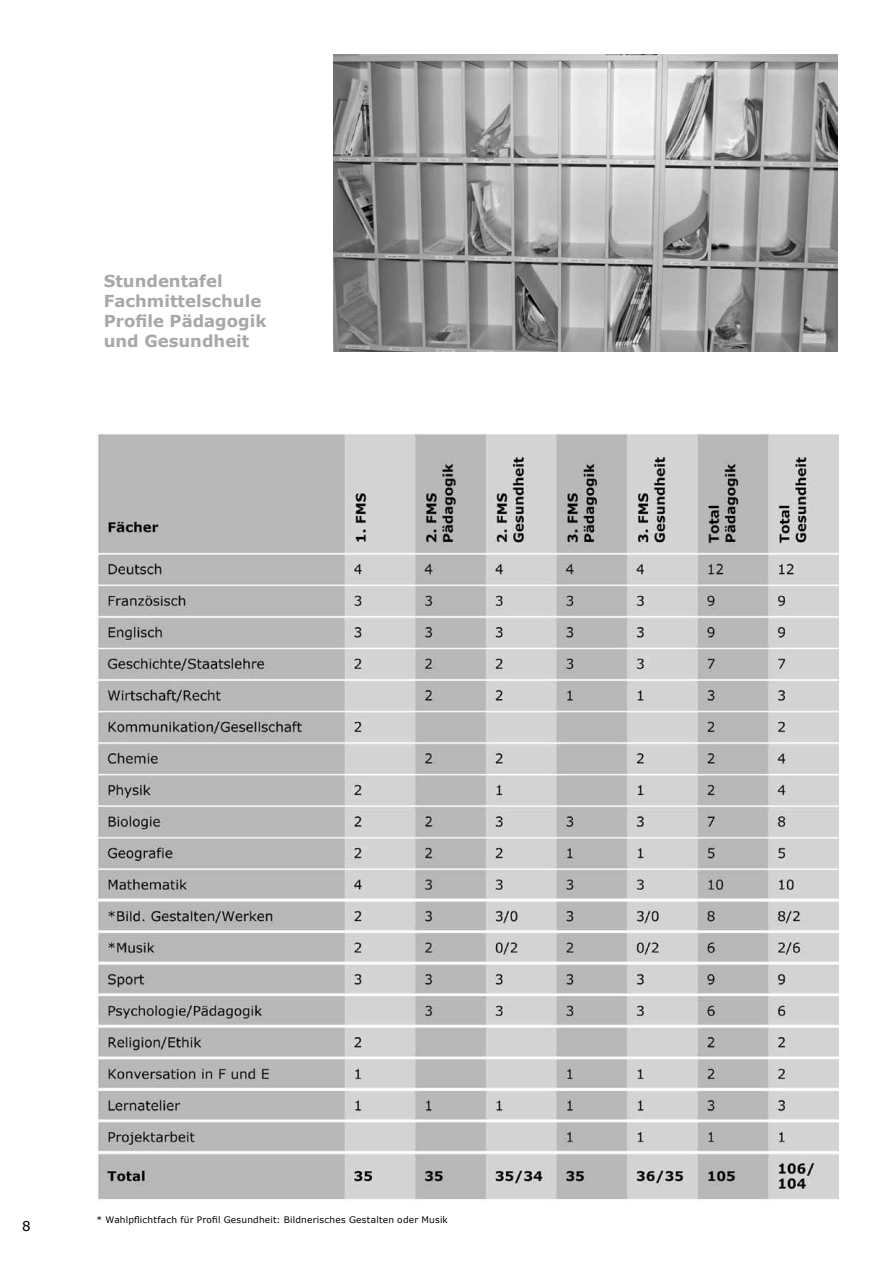
<style>
.page{position:relative;width:893px;height:1263px;background:#fff}
.page>*{position:absolute;margin:0;border:0;box-sizing:border-box;transform-origin:0 0}
.t1{font:700 16.5px/19.8px "Verdana";color:#a7a8aa}
.t2{font:13.5px "Verdana";color:#000}
.t3{font:9px "Verdana";letter-spacing:.025em;color:#000}
</style>
<div class="page">
<img style="left:333px;top:55px;width:504px;height:297px">
<img style="left:97px;top:434px;width:742px;height:766px">
<h1 class="t1" style="left:104px;top:271px;width:164px">Stundentafel<br>Fachmittelschule<br>Profile Pädagogik und Gesundheit</h1>
<h2 class="t2" style="left:22px;top:1217px;width:10px">8</h2>
<p class="t3" style="left:97px;top:1214px;width:353px">* Wahlpflichtfach für Profil Gesundheit: Bildnerisches Gestalten oder Musik</p>
</div>
